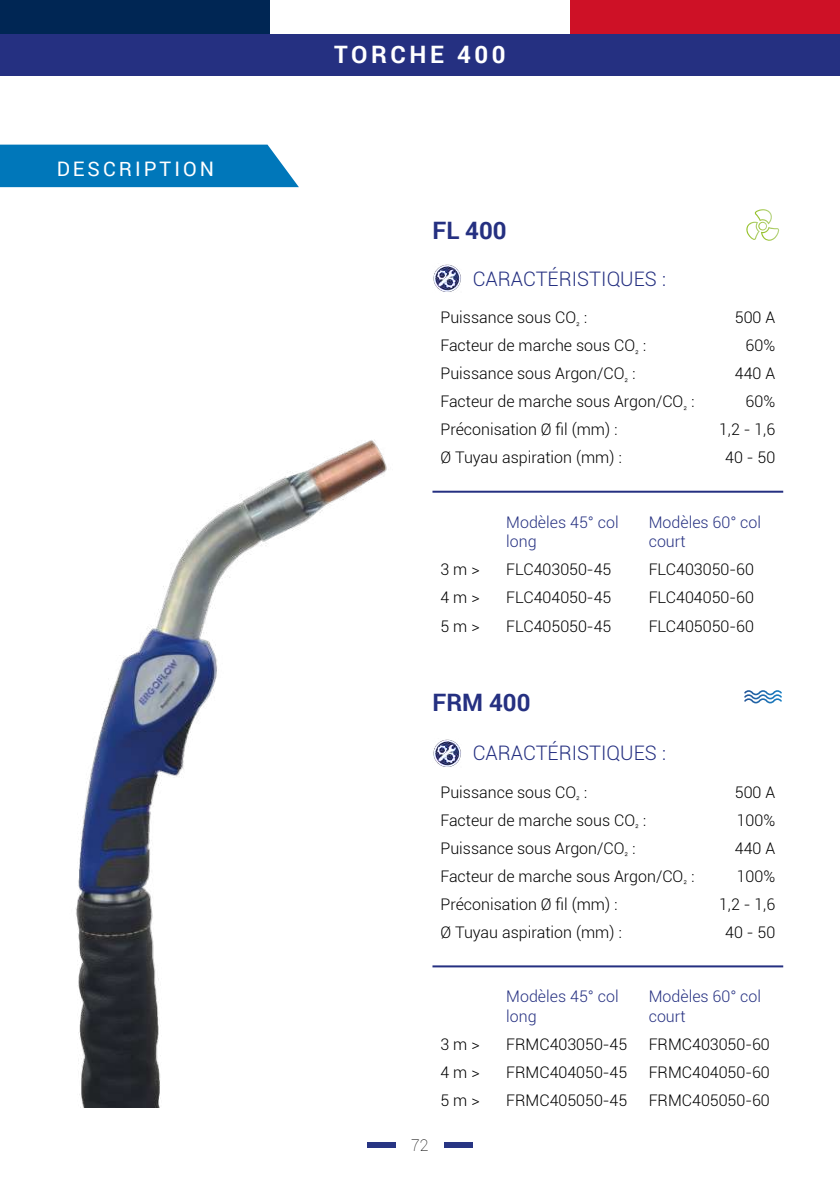
<style>
.page{position:relative;width:840px;height:1191px;background:#fff}
.page>*{position:absolute;margin:0;border:0;box-sizing:border-box;transform-origin:0 0}
.t1{font:700 24px "Roboto";color:#253081}
.t2{font:700 24px "Roboto";letter-spacing:.15em;color:#fff}
.t3{font:300 20px "Roboto";color:#253081}
.t4{font:20px "Roboto";letter-spacing:.15em;color:#fff}
.t5{font:300 16px "Roboto";color:#000}
.t6{font:300 16px/19.2px "Roboto";color:#253081}
.t7{font:100 16px "Roboto";color:#000}
</style>
<div class="page">
<img style="left:0;top:0;width:839px;height:34px">
<div style="left:367px;top:1142px;width:28px;height:5px;background:#283583"></div>
<div style="left:444px;top:1142px;width:28px;height:5px;background:#283583"></div>
<div style="left:0;top:34px;width:839px;height:42px;background:#253081"></div>
<div style="left:0;top:145px;width:299px;height:42px;background:#0077ba"></div>
<img style="left:433px;top:264px;width:28px;height:28px">
<hr style="left:432px;top:491px;width:350px;height:2px;background:#253081">
<svg style="left:746px;top:209px;width:33px;height:32px"></svg>
<img style="left:433px;top:739px;width:28px;height:28px">
<hr style="left:432px;top:965px;width:350px;height:2px;background:#253081">
<svg style="left:744px;top:690px;width:37px;height:13px"></svg>
<img style="left:75px;top:440px;width:312px;height:667px">
<p class="t4" style="left:57px;top:154px;width:159px">DESCRIPTION</p>
<h1 class="t2" style="left:334px;top:37px;width:173px">TORCHE 400</h1>
<h1 class="t1" style="left:432px;top:213px;width:76px">FL 400</h1>
<p class="t3" style="left:472px;top:265px;width:194px">CARACTÉRISTIQUES :</p>
<p class="t5" style="left:440px;top:307px;width:148px">Puissance sous CO<sub>²</sub> :</p>
<p class="t5" style="left:734px;top:307px;width:42px">500 A</p>
<p class="t5" style="left:440px;top:335px;width:207px">Facteur de marche sous CO<sub>²</sub> :</p>
<p class="t5" style="left:745px;top:335px;width:31px">60%</p>
<p class="t5" style="left:440px;top:363px;width:196px">Puissance sous Argon/CO<sub>²</sub> :</p>
<p class="t5" style="left:734px;top:363px;width:42px">440 A</p>
<p class="t5" style="left:440px;top:391px;width:255px">Facteur de marche sous Argon/CO<sub>²</sub> :</p>
<p class="t5" style="left:745px;top:391px;width:31px">60%</p>
<p class="t5" style="left:440px;top:419px;width:178px">Préconisation Ø fil (mm) :</p>
<p class="t5" style="left:718px;top:419px;width:58px">1,2 - 1,6</p>
<p class="t5" style="left:440px;top:447px;width:183px">Ø Tuyau aspiration (mm) :</p>
<p class="t5" style="left:724px;top:447px;width:51px">40 - 50</p>
<p class="t6" style="left:506px;top:512px;width:114px">Modèles 45° col long</p>
<p class="t6" style="left:648px;top:512px;width:114px">Modèles 60° col court</p>
<p class="t5" style="left:440px;top:558px;width:41px">3 m &gt;</p>
<p class="t5" style="left:506px;top:558px;width:107px">FLC403050-45</p>
<p class="t5" style="left:648px;top:558px;width:107px">FLC403050-60</p>
<p class="t5" style="left:440px;top:586px;width:41px">4 m &gt;</p>
<p class="t5" style="left:506px;top:586px;width:107px">FLC404050-45</p>
<p class="t5" style="left:648px;top:586px;width:107px">FLC404050-60</p>
<p class="t5" style="left:440px;top:615px;width:41px">5 m &gt;</p>
<p class="t5" style="left:506px;top:615px;width:107px">FLC405050-45</p>
<p class="t5" style="left:648px;top:615px;width:107px">FLC405050-60</p>
<h1 class="t1" style="left:432px;top:685px;width:99px">FRM 400</h1>
<p class="t3" style="left:472px;top:739px;width:194px">CARACTÉRISTIQUES :</p>
<p class="t5" style="left:440px;top:781px;width:148px">Puissance sous CO<sub>²</sub> :</p>
<p class="t5" style="left:734px;top:781px;width:42px">500 A</p>
<p class="t5" style="left:440px;top:809px;width:207px">Facteur de marche sous CO<sub>²</sub> :</p>
<p class="t5" style="left:736px;top:809px;width:40px">100%</p>
<p class="t5" style="left:440px;top:837px;width:196px">Puissance sous Argon/CO<sub>²</sub> :</p>
<p class="t5" style="left:734px;top:837px;width:42px">440 A</p>
<p class="t5" style="left:440px;top:865px;width:255px">Facteur de marche sous Argon/CO<sub>²</sub> :</p>
<p class="t5" style="left:736px;top:865px;width:40px">100%</p>
<p class="t5" style="left:440px;top:893px;width:178px">Préconisation Ø fil (mm) :</p>
<p class="t5" style="left:718px;top:893px;width:58px">1,2 - 1,6</p>
<p class="t5" style="left:440px;top:921px;width:183px">Ø Tuyau aspiration (mm) :</p>
<p class="t5" style="left:724px;top:921px;width:51px">40 - 50</p>
<p class="t6" style="left:506px;top:986px;width:114px">Modèles 45° col long</p>
<p class="t6" style="left:648px;top:986px;width:114px">Modèles 60° col court</p>
<p class="t5" style="left:440px;top:1032px;width:41px">3 m &gt;</p>
<p class="t5" style="left:506px;top:1032px;width:122px">FRMC403050-45</p>
<p class="t5" style="left:648px;top:1032px;width:122px">FRMC403050-60</p>
<p class="t5" style="left:440px;top:1061px;width:41px">4 m &gt;</p>
<p class="t5" style="left:506px;top:1061px;width:122px">FRMC404050-45</p>
<p class="t5" style="left:648px;top:1061px;width:122px">FRMC404050-60</p>
<p class="t5" style="left:440px;top:1089px;width:41px">5 m &gt;</p>
<p class="t5" style="left:506px;top:1089px;width:122px">FRMC405050-45</p>
<p class="t5" style="left:648px;top:1089px;width:122px">FRMC405050-60</p>
<p class="t7" style="left:411px;top:1134px;width:19px">72</p>
</div>
